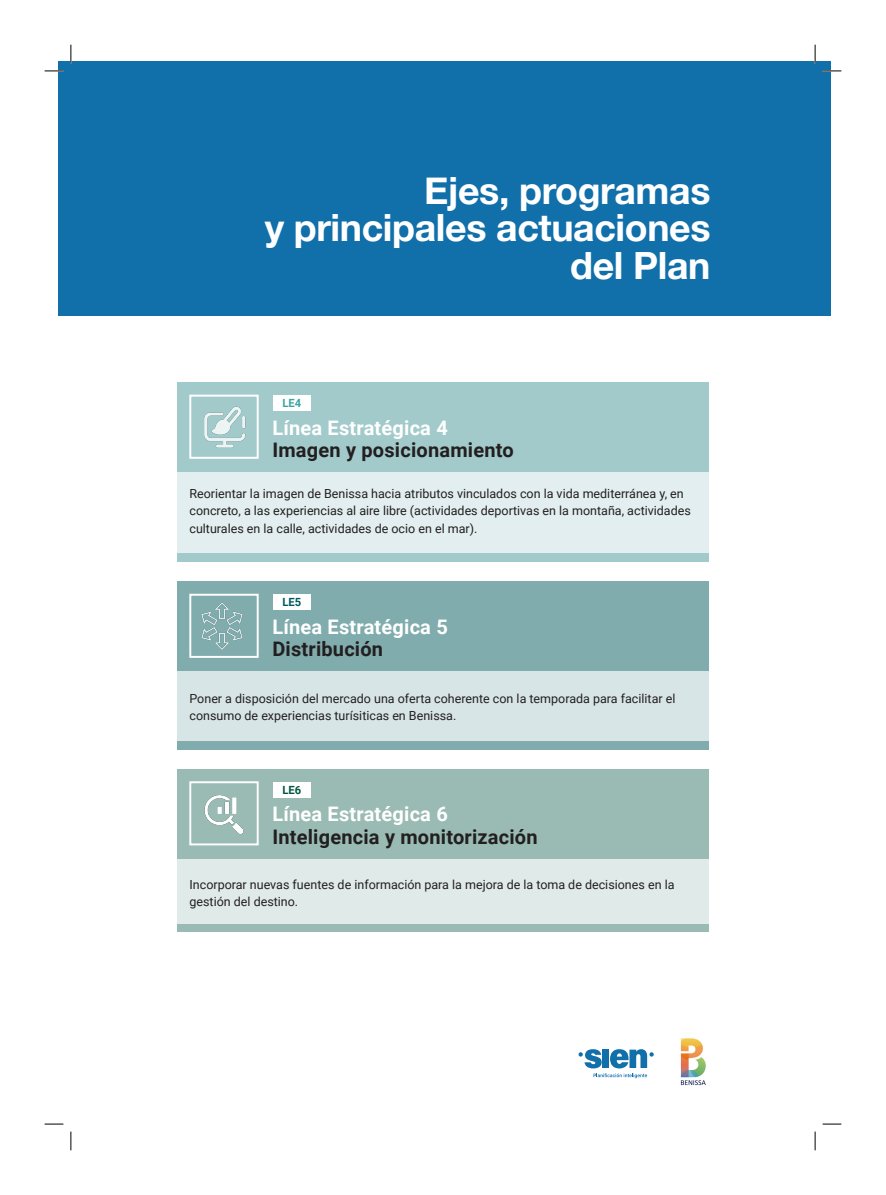
<style>
.page{position:relative;width:886px;height:1195px;background:#fff}
.page>*{position:absolute;margin:0;border:0;box-sizing:border-box;transform-origin:0 0}
.t1{font:700 37.5px "Helvetica Neue";letter-spacing:-.01em;color:#fff}
.t2{font:700 20px "Roboto";letter-spacing:.01em;color:#231f20}
.t3{font:700 20px "Roboto";letter-spacing:.01em;color:#fff}
.t4{font:12.5px/17.5px "Roboto";color:#231f20}
.t5{font:700 11.25px "Roboto";color:#3ca5a3}
.t6{font:700 11.25px "Roboto";color:#00595d}
.t7{font:700 11.25px "Roboto";color:#005441}
</style>
<div class="page">
<div style="left:177px;top:382px;width:532px;height:180px;background:#a2cacb"></div>
<div style="left:189px;top:394px;width:70px;height:64px;border:2px solid #fff"></div>
<div style="left:175px;top:472px;width:534px;height:81px;background:#e2eeef"></div>
<div style="left:273px;top:395px;width:37px;height:15px;background:#fff"></div>
<img style="left:204px;top:406px;width:42px;height:42px">
<div style="left:58px;top:61px;width:773px;height:254px;background:#116faa"></div>
<svg style="left:578px;top:1049px;width:76px;height:28px"></svg>
<div style="left:602px;top:1049px;width:7px;height:18px;background:#116faa"></div>
<img style="left:680px;top:1038px;width:26px;height:48px">
<div style="left:177px;top:581px;width:532px;height:168px;background:#80acae"></div>
<div style="left:189px;top:593px;width:70px;height:64px;border:2px solid #fff"></div>
<div style="left:175px;top:671px;width:534px;height:70px;background:#d8e5e6"></div>
<div style="left:273px;top:594px;width:37px;height:15px;background:#fff"></div>
<img style="left:189px;top:598px;width:54px;height:56px">
<div style="left:177px;top:769px;width:532px;height:162px;background:#99bbb3"></div>
<div style="left:189px;top:781px;width:70px;height:64px;border:2px solid #fff"></div>
<div style="left:175px;top:859px;width:534px;height:64px;background:#e0eae8"></div>
<div style="left:273px;top:781px;width:37px;height:16px;background:#fff"></div>
<img style="left:204px;top:795px;width:39px;height:40px">
<svg style="left:45px;top:70px;width:18px;height:2px"></svg>
<svg style="left:822px;top:70px;width:19px;height:2px"></svg>
<svg style="left:45px;top:1123px;width:18px;height:1px"></svg>
<svg style="left:822px;top:1123px;width:19px;height:1px"></svg>
<svg style="left:70px;top:45px;width:2px;height:18px"></svg>
<svg style="left:70px;top:1131px;width:2px;height:18px"></svg>
<svg style="left:814px;top:45px;width:2px;height:18px"></svg>
<svg style="left:814px;top:1131px;width:2px;height:18px"></svg>
<p class="t1" style="left:424px;top:161px;width:288px">Ejes, programas</p>
<p class="t1" style="left:265px;top:198px;width:447px">y principales actuaciones</p>
<p class="t1" style="left:570px;top:236px;width:142px">del Plan</p>
<p class="t5" style="left:282px;top:395px;width:20px">LE4</p>
<p class="t3" style="left:272px;top:413px;width:177px">Línea Estratégica 4</p>
<p class="t2" style="left:272px;top:436px;width:243px">Imagen y posicionamiento</p>
<p class="t4" style="left:189px;top:484px;width:496px">Reorientar la imagen de Benissa hacia atributos vinculados con la vida mediterránea y, en</p>
<p class="t4" style="left:189px;top:501px;width:503px">concreto, a las experiencias al aire libre (actividades deportivas en la montaña, actividades culturales en la calle, actividades de ocio en el mar).</p>
<p class="t6" style="left:282px;top:594px;width:20px">LE5</p>
<p class="t3" style="left:272px;top:612px;width:177px">Línea Estratégica 5</p>
<p class="t2" style="left:272px;top:635px;width:112px">Distribución</p>
<p class="t4" style="left:189px;top:688px;width:487px">Poner a disposición del mercado una oferta coherente con la temporada para facilitar el consumo de experiencias turísiticas en Benissa.</p>
<p class="t7" style="left:282px;top:781px;width:20px">LE6</p>
<p class="t3" style="left:272px;top:799px;width:177px">Línea Estratégica 6</p>
<p class="t2" style="left:272px;top:822px;width:267px">Inteligencia y monitorización</p>
<p class="t4" style="left:189px;top:874px;width:486px">Incorporar nuevas fuentes de información para la mejora de la toma de decisiones en la gestión del destino.</p>
</div>
